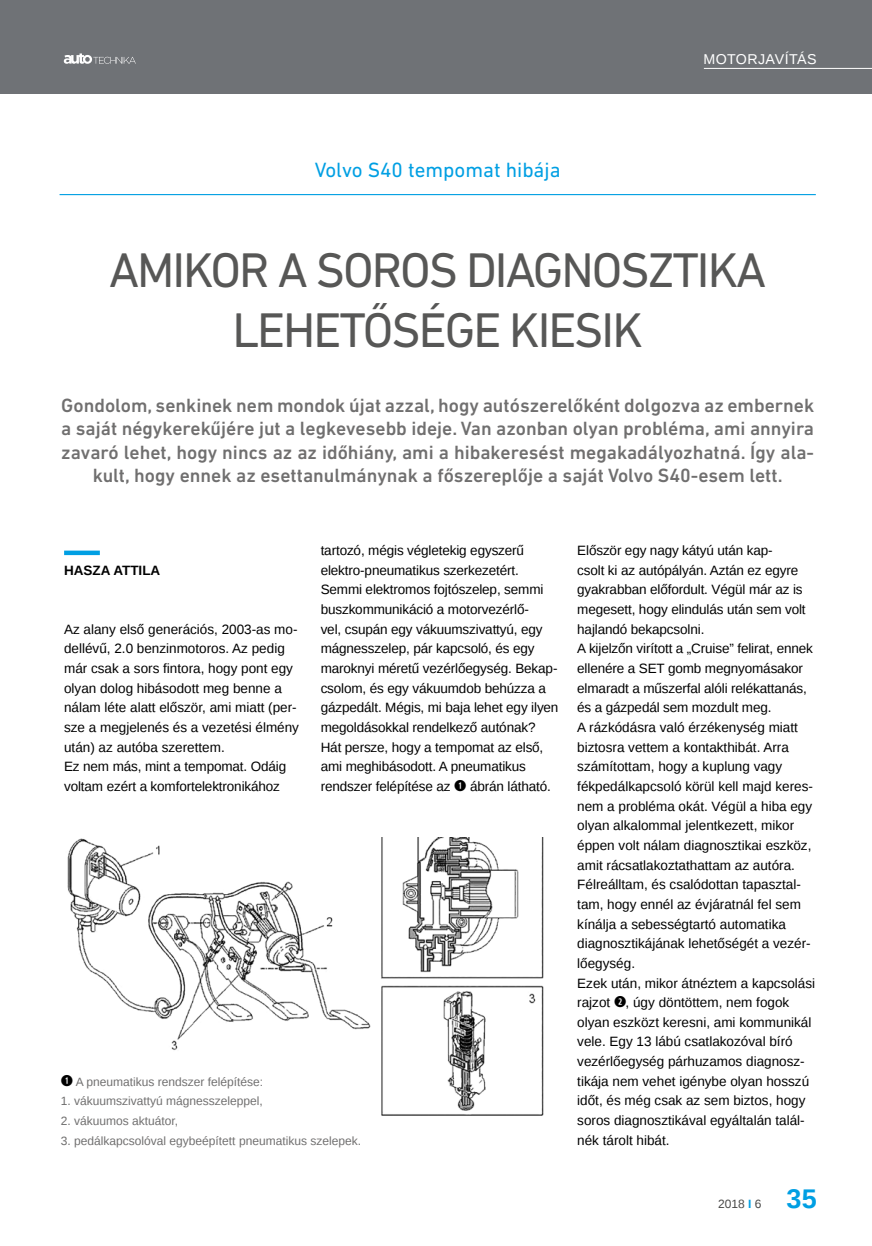
<style>
.page{position:relative;width:872px;height:1246px;background:#fff}
.page>*{position:absolute;margin:0;border:0;box-sizing:border-box;transform-origin:0 0}
.t1{font:49.5px/59.4px "DIN Next LT Pro";letter-spacing:-.04em;color:#575756;text-align:center}
.t2{font:700 27px "Liberation Sans";color:#009fe3}
.t3{font:21px "DIN Next LT Pro";color:#009fe3}
.t4{font:500 19.5px/23.4px "DIN Next LT Pro";color:#706f6f;text-align:center}
.t5{font:14.25px "Liberation Sans";letter-spacing:.02em;color:#fff}
.t6{font:13.5px/19.6px "Liberation Sans";color:#000}
.t7{font:700 13.5px "Liberation Sans";color:#000}
.t8{font:12px "Liberation Sans";color:#706f6f}
.t9{font:12px "Liberation Sans";color:#4a4a49}
.s1{font-family:"Combi Numerals Ltd";font-size:15px}
.s2{font-family:"Combi Numerals Ltd";font-size:15px;color:#000}
.s3{font-weight:700;color:#009fe3}
</style>
<div class="page">
<div style="left:0;top:0;width:872px;height:93px;background:#6f7276"></div>
<hr style="left:704px;top:68px;width:168px;height:1px;background:#fff">
<svg style="left:64px;top:53px;width:72px;height:11px"></svg>
<hr style="left:64px;top:551px;width:36px;height:4px;background:#009fe3">
<hr style="left:60px;top:194px;width:756px;height:1px;background:#009fe3">
<img style="left:67px;top:837px;width:477px;height:279px">
<h3 class="t3" style="left:315px;top:158px;width:247px">Volvo S40 tempomat hibája</h3>
<p class="t5" style="left:703px;top:51px;width:115px">MOTORJAVÍTÁS</p>
<h1 class="t1" style="left:109px;top:240px;width:658px">AMIKOR A SOROS DIAGNOSZTIKA<br>LEHETŐSÉGE KIESIK</h1>
<p class="t4" style="left:61px;top:393px;width:754px">Gondolom, senkinek nem mondok újat azzal, hogy autószerelőként dolgozva az embernek a saját négykerekűjére jut a legkevesebb ideje. Van azonban olyan probléma, ami annyira zavaró lehet, hogy nincs az az időhiány, ami a hibakeresést megakadályozhatná. Így ala&shy;kult, hogy ennek az esettanulmánynak a főszereplője a saját Volvo S40-esem lett.</p>
<p class="t6" style="left:321px;top:541px;width:239px">tartozó, mégis végletekig egyszerű elektro-pneumatikus szerkezetért.<br>Semmi elektromos fojtószelep, semmi buszkommunikáció a motorvezérlő-<br>vel, csupán egy vákuumszivattyú, egy mágnesszelep, pár kapcsoló, és egy maroknyi méretű vezérlőegység. Bekap&shy;csolom, és egy vákuumdob behúzza a gázpedált. Mégis, mi baja lehet egy ilyen megoldásokkal rendelkező autónak?<br>Hát persze, hogy a tempomat az első, ami meghibásodott. A pneumatikus rendszer felépítése az <span class="s1">➊</span> ábrán látható.</p>
<p class="t6" style="left:577px;top:541px;width:239px">Először egy nagy kátyú után kap-<br>csolt ki az autópályán. Aztán ez egyre gyakrabban előfordult. Végül már az is megesett, hogy elindulás után sem volt hajlandó bekapcsolni.<br>A kijelzőn virított a „Cruise” felirat, ennek ellenére a SET gomb megnyomásakor elmaradt a műszerfal alóli relékattanás, és a gázpedál sem mozdult meg.<br>A rázkódásra való érzékenység miatt biztosra vettem a kontakthibát. Arra számítottam, hogy a kuplung vagy fékpedálkapcsoló körül kell majd keres&shy;nem a probléma okát. Végül a hiba egy olyan alkalommal jelentkezett, mikor éppen volt nálam diagnosztikai eszköz, amit rácsatlakoztathattam az autóra.<br>Félreálltam, és csalódottan tapasztal&shy;tam, hogy ennél az évjáratnál fel sem kínálja a sebességtartó automatika diagnosztikájának lehetőségét a vezér&shy;lőegység.<br>Ezek után, mikor átnéztem a kapcsolási rajzot <span class="s1">➋</span>, úgy döntöttem, nem fogok olyan eszközt keresni, ami kommunikál vele. Egy 13 lábú csatlakozóval bíró vezérlőegység párhuzamos diagnosz&shy;tikája nem vehet igénybe olyan hosszú időt, és még csak az sem biztos, hogy soros diagnosztikával egyáltalán talál&shy;nék tárolt hibát.</p>
<p class="t7" style="left:64px;top:561px;width:98px">HASZA ATTILA</p>
<p class="t6" style="left:64px;top:620px;width:236px">Az alany első generációs, 2003-as mo&shy;dellévű, 2.0 benzinmotoros. Az pedig már csak a sors fintora, hogy pont egy olyan dolog hibásodott meg benne a nálam léte alatt először, ami miatt (per&shy;sze a megjelenés és a vezetési élmény után) az autóba szerettem.<br>Ez nem más, mint a tempomat. Odáig voltam ezért a komfortelektronikához</p>
<p class="t8" style="left:61px;top:1075px;width:204px"><span class="s2">➊</span> A pneumatikus rendszer felépítése:</p>
<p class="t8" style="left:61px;top:1094px;width:204px">1. vákuumszivattyú mágnesszeleppel,</p>
<p class="t8" style="left:61px;top:1114px;width:119px">2. vákuumos aktuátor,</p>
<p class="t8" style="left:61px;top:1134px;width:302px">3. pedálkapcsolóval egybeépített pneumatikus szelepek.</p>
<p class="t9" style="left:718px;top:1197px;width:45px">2018 <span class="s3">I</span> 6</p>
<h2 class="t2" style="left:786px;top:1180px;width:32px">35</h2>
</div>
